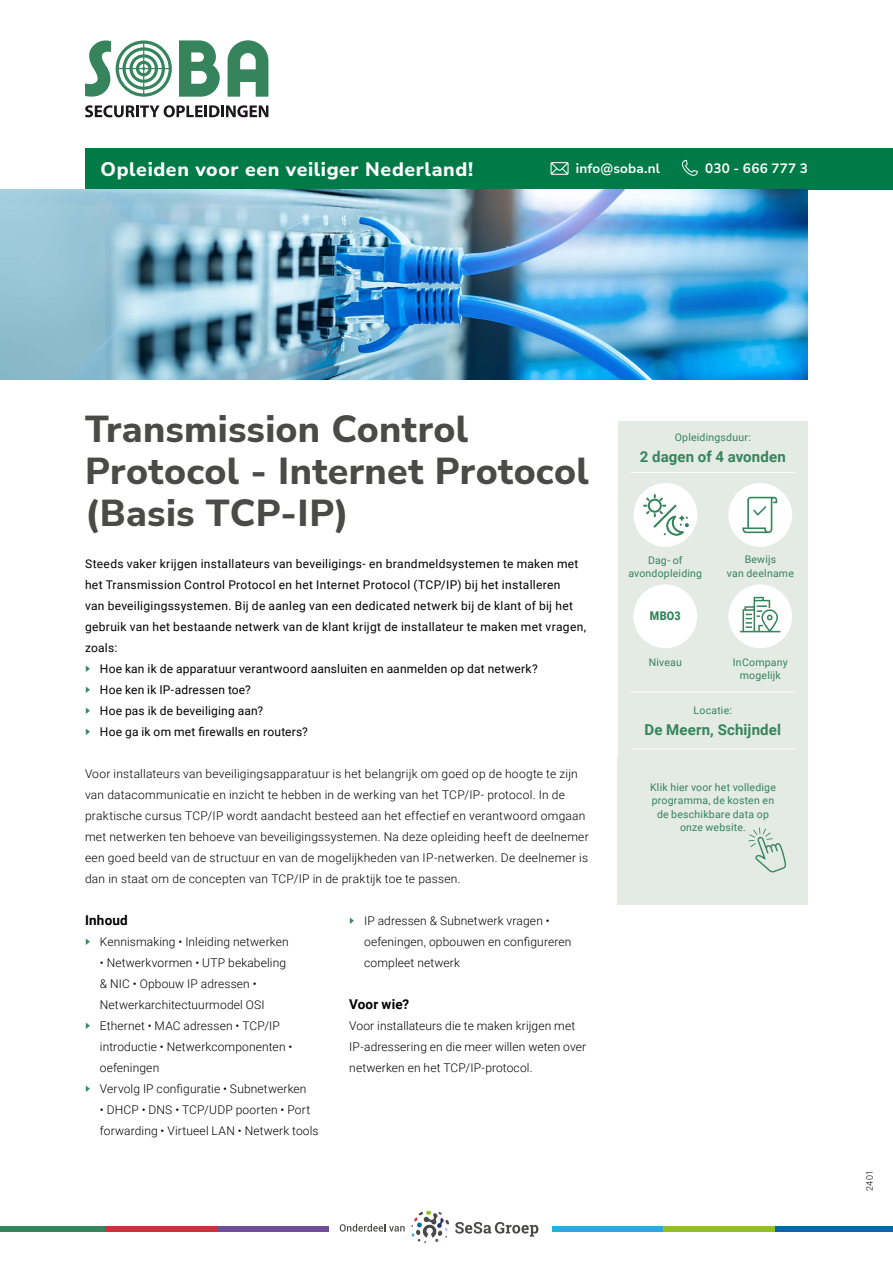
<style>
.page{position:relative;width:893px;height:1263px;background:#fff}
.page>*{position:absolute;margin:0;border:0;box-sizing:border-box;transform-origin:0 0}
.opleidingsnaam{font:800 37.5px/42px "Nunito Sans";letter-spacing:.005em;color:#4a4a49}
.t1{font:800 19.5px "Nunito Sans";letter-spacing:.03em;color:#fff}
.sidebar_tekstjes_groot{font:700 15px "Roboto";letter-spacing:.01em;color:#35845c}
.t2{font:700 13.5px "Nunito Sans";letter-spacing:.01em;color:#fff}
.TK2{font:700 13.5px "Roboto";letter-spacing:.015em;color:#000}
.opleiding_intro{font:300 12px/21px "Roboto";letter-spacing:.015em;color:#000}
.opleiding_intro-2{font:12px/21px "Roboto";letter-spacing:.025em;color:#000}
.platte_tekst{font:300 12px/21px "Roboto";letter-spacing:.01em;color:#000}
.t3{font:900 12px "Roboto";color:#35845c;scale:.9 1}
.sidebar_tekstjes_klein{font:10.5px/13.5px "Roboto";letter-spacing:.02em;color:#35845c;text-align:center}
.intro{font:10.5px/13.5px "Roboto";letter-spacing:.02em;color:#35845c;text-align:center}
.t4{font:300 9px "Roboto";color:#000}
</style>
<div class="page">
<div style="left:775px;top:1226px;width:118px;height:5px;background:#0069a9"></div>
<div style="left:0;top:1226px;width:105px;height:5px;background:#35845c"></div>
<div style="left:105px;top:1226px;width:112px;height:5px;background:#d32e3f"></div>
<div style="left:217px;top:1226px;width:111px;height:5px;background:#714e9a"></div>
<div style="left:552px;top:1226px;width:111px;height:5px;background:#27ade4"></div>
<div style="left:663px;top:1226px;width:112px;height:5px;background:#95c11f"></div>
<svg style="left:340px;top:1224px;width:65px;height:7px"></svg>
<svg style="left:455px;top:1222px;width:83px;height:14px"></svg>
<svg style="left:411px;top:1210px;width:38px;height:33px"></svg>
<div style="left:85px;top:148px;width:808px;height:42px;background:#007a46"></div>
<svg style="left:550px;top:162px;width:19px;height:13px"></svg>
<svg style="left:682px;top:160px;width:16px;height:16px"></svg>
<svg style="left:85px;top:40px;width:183px;height:77px"></svg>
<img style="left:0;top:190px;width:808px;height:189px">
<div style="left:618px;top:421px;width:190px;height:483px;background:#e4eae4"></div>
<hr style="left:631px;top:472px;width:164px;height:1px;background:#fff">
<hr style="left:631px;top:749px;width:164px;height:1px;background:#fff">
<hr style="left:631px;top:692px;width:164px;height:1px;background:#fff">
<div style="left:633px;top:584px;width:64px;height:64px;background:#fff;border-radius:50%"></div>
<div style="left:728px;top:584px;width:64px;height:64px;background:#fff;border-radius:50%"></div>
<svg style="left:740px;top:597px;width:40px;height:35px"></svg>
<div style="left:728px;top:483px;width:64px;height:64px;background:#fff;border-radius:50%"></div>
<svg style="left:742px;top:497px;width:35px;height:36px"></svg>
<div style="left:634px;top:483px;width:63px;height:64px;background:#fff;border-radius:50%"></div>
<svg style="left:643px;top:494px;width:46px;height:42px"></svg>
<svg style="left:748px;top:827px;width:38px;height:46px"></svg>
<h2 class="t1" style="left:101px;top:155px;width:374px">Opleiden voor een veiliger Nederland!</h2>
<p class="t2" style="left:576px;top:158px;width:86px">info@soba.nl</p>
<p class="t2" style="left:705px;top:158px;width:104px">030 - 666 777 3</p>
<p class="opleidingsnaam" style="left:85px;top:406px;width:505px">Transmission Control<br>Protocol - Internet Protocol (Basis TCP-IP)</p>
<p class="opleiding_intro-2" style="left:85px;top:553px;width:503px">Steeds vaker krijgen installateurs van beveiligings- en brandmeldsystemen te maken met het Transmission Control Protocol en het Internet Protocol (TCP/IP) bij het installeren<br>van beveiligingssystemen. Bij de aanleg van een dedicated netwerk bij de klant of bij het gebruik van het bestaande netwerk van de klant krijgt de installateur te maken met vragen, zoals:</p>
<p class="opleiding_intro-2" style="left:100px;top:658px;width:439px">Hoe kan ik de apparatuur verantwoord aansluiten en aanmelden op dat netwerk?</p>
<p class="opleiding_intro-2" style="left:100px;top:679px;width:152px">Hoe ken ik IP-adressen toe?</p>
<p class="opleiding_intro-2" style="left:100px;top:700px;width:165px">Hoe pas ik de beveiliging aan?</p>
<p class="opleiding_intro-2" style="left:100px;top:721px;width:209px">Hoe ga ik om met firewalls en routers?</p>
<p class="opleiding_intro" style="left:85px;top:763px;width:505px">Voor installateurs van beveiligingsapparatuur is het belangrijk om goed op de hoogte te zijn van datacommunicatie en inzicht te hebben in de werking van het TCP/IP- protocol. In de praktische cursus TCP/IP wordt aandacht besteed aan het effectief en verantwoord omgaan met netwerken ten behoeve van beveiligingssystemen. Na deze opleiding heeft de deelnemer een goed beeld van de structuur en van de mogelijkheden van IP-netwerken. De deelnemer is dan in staat om de concepten van TCP/IP in de praktijk toe te passen.</p>
<p class="TK2" style="left:85px;top:911px;width:44px">Inhoud</p>
<p class="opleiding_intro" style="left:100px;top:931px;width:190px">Kennismaking • Inleiding netwerken</p>
<p class="opleiding_intro" style="left:100px;top:952px;width:188px">• Netwerkvormen • UTP bekabeling &amp; NIC • Opbouw IP adressen •<br>Netwerkarchitectuurmodel OSI</p>
<p class="opleiding_intro" style="left:100px;top:1015px;width:194px">Ethernet • MAC adressen • TCP/IP introductie • Netwerkcomponenten • oefeningen</p>
<p class="opleiding_intro" style="left:100px;top:1078px;width:208px">Vervolg IP configuratie • Subnetwerken</p>
<p class="opleiding_intro" style="left:100px;top:1099px;width:220px">• DHCP • DNS • TCP/UDP poorten • Port forwarding • Virtueel LAN • Netwerk tools</p>
<p class="opleiding_intro" style="left:364px;top:910px;width:209px">IP adressen &amp; Subnetwerk vragen • oefeningen, opbouwen en configureren compleet netwerk</p>
<p class="TK2" style="left:349px;top:995px;width:61px">Voor wie?</p>
<p class="platte_tekst" style="left:349px;top:1015px;width:238px">Voor installateurs die te maken krijgen met<br>IP-adressering en die meer willen weten over netwerken en het TCP/IP-protocol.</p>
<p class="sidebar_tekstjes_klein" style="left:675px;top:430px;width:78px">Opleidingsduur:</p>
<p class="sidebar_tekstjes_groot" style="left:640px;top:446px;width:148px">2 dagen of 4 avonden</p>
<p class="sidebar_tekstjes_klein" style="left:628px;top:553px;width:75px">Dag- of avondopleiding</p>
<p class="t3" style="left:650px;top:608px;width:36px">MBO3</p>
<p class="sidebar_tekstjes_klein" style="left:727px;top:552px;width:68px">Bewijs<br>van deelname</p>
<p class="sidebar_tekstjes_klein" style="left:649px;top:655px;width:35px">Niveau</p>
<p class="sidebar_tekstjes_klein" style="left:733px;top:655px;width:56px">InCompany mogelijk</p>
<p class="sidebar_tekstjes_klein" style="left:694px;top:703px;width:40px">Locatie:</p>
<p class="sidebar_tekstjes_groot" style="left:644px;top:719px;width:138px">De Meern, Schijndel</p>
<p class="sidebar_tekstjes_klein" style="left:632px;top:777px;width:162px">de kosten en de beschikbare data op onze website:</p>
<p class="intro" style="left:650px;top:780px;width:127px">Klik hier voor het volledige programma, de kosten en de beschikbare data op onze website.</p>
<p class="t4" style="left:863px;top:1191px;width:22px;rotate:-90deg">2401</p>
</div>
